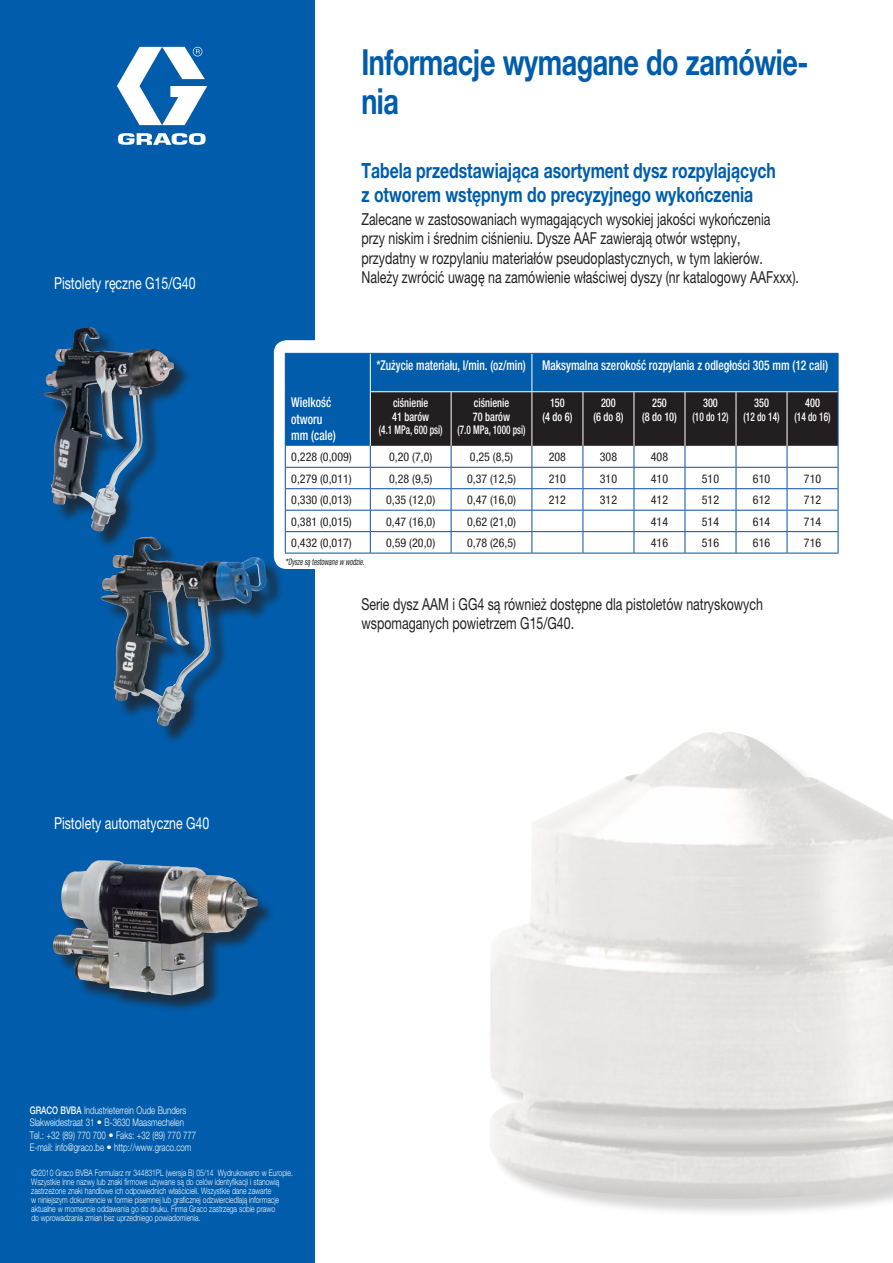
<style>
.page{position:relative;width:893px;height:1263px;background:#fff}
.page>*{position:absolute;margin:0;border:0;box-sizing:border-box;transform-origin:0 0}
.t1{font:700 36px/39px "Helvetica Neue CELT";letter-spacing:-.02em;color:#015dab;scale:.75 1}
.t2{font:700 21px/24px "Helvetica Neue CELT";color:#015dab;scale:.75 1}
.t3{font:16.5px/19.5px "Helvetica Neue CELT";color:#231f20;scale:.75 1}
.t4{font:16.5px "Helvetica Neue CELT";color:#fff;scale:.75 1}
.t5{font:500 condensed 13.5px "Helvetica Neue LTCE";color:#fff;scale:.84 1}
.t6{font:500 condensed 13.5px/16.2px "Helvetica Neue LTCE";color:#fff;scale:.86 1}
.t7{font:condensed 12px "Helvetica Neue LTCE";color:#231f20}
.t8{font:500 condensed 12px/13.5px "Helvetica Neue LTCE";color:#fff;text-align:center;scale:.86 1}
.t9{font:300 10.5px/12.6px "Helvetica Neue CELT";color:#fff;scale:.75 1}
.t10{font:300 9px/9px "Helvetica Neue CELT";color:#fff}
.t11{font:italic condensed 9px "Helvetica Neue LTCE";color:#231f20}
.s1{font-weight:500}
</style>
<div class="page">
<div style="left:0;top:0;width:315px;height:1263px;background:#015dab"></div>
<div style="left:47px;top:330px;width:145px;height:220px;background:#231f20;opacity:.75"></div>
<img style="left:44px;top:327px;width:100px;height:205px">
<div style="left:104px;top:540px;width:181px;height:204px;background:#231f20;opacity:.75"></div>
<img style="left:101px;top:537px;width:166px;height:190px">
<div style="left:56px;top:863px;width:220px;height:151px;background:#231f20;opacity:.75"></div>
<img style="left:53px;top:860px;width:205px;height:135px">
<svg style="left:117px;top:47px;width:90px;height:98px"></svg>
<div style="left:492px;top:734px;width:401px;height:484px;background:#231f20;opacity:.75"></div>
<img style="left:490px;top:732px;width:403px;height:469px">
<div style="left:274px;top:340px;width:575px;height:229px;background:#fff;border-radius:13px"></div>
<div style="left:286px;top:354px;width:552px;height:92px;background:#015dab"></div>
<hr style="left:370px;top:354px;width:1px;height:37px;background:#fff">
<hr style="left:531px;top:354px;width:1px;height:37px;background:#fff">
<hr style="left:370px;top:391px;width:81px;height:1px;background:#fff">
<hr style="left:451px;top:391px;width:81px;height:1px;background:#fff">
<hr style="left:532px;top:391px;width:51px;height:1px;background:#fff">
<hr style="left:583px;top:391px;width:51px;height:1px;background:#fff">
<hr style="left:634px;top:391px;width:51px;height:1px;background:#fff">
<hr style="left:685px;top:391px;width:51px;height:1px;background:#fff">
<hr style="left:736px;top:391px;width:51px;height:1px;background:#fff">
<hr style="left:787px;top:391px;width:51px;height:1px;background:#fff">
<hr style="left:285px;top:353px;width:85px;height:1px;background:#015dab">
<hr style="left:285px;top:354px;width:1px;height:38px;background:#015dab">
<hr style="left:285px;top:392px;width:1px;height:54px;background:#015dab">
<hr style="left:370px;top:353px;width:81px;height:1px;background:#015dab">
<hr style="left:451px;top:353px;width:81px;height:1px;background:#015dab">
<hr style="left:532px;top:353px;width:51px;height:1px;background:#015dab">
<hr style="left:583px;top:353px;width:51px;height:1px;background:#015dab">
<hr style="left:634px;top:353px;width:51px;height:1px;background:#015dab">
<hr style="left:685px;top:353px;width:51px;height:1px;background:#015dab">
<hr style="left:736px;top:353px;width:51px;height:1px;background:#015dab">
<hr style="left:787px;top:353px;width:51px;height:1px;background:#015dab">
<hr style="left:838px;top:354px;width:1px;height:38px;background:#015dab">
<hr style="left:285px;top:467px;width:85px;height:1px;background:#084ea0">
<hr style="left:285px;top:488px;width:85px;height:1px;background:#084ea0">
<hr style="left:285px;top:510px;width:85px;height:1px;background:#084ea0">
<hr style="left:285px;top:531px;width:85px;height:1px;background:#084ea0">
<svg style="left:285px;top:446px;width:1px;height:107px"></svg>
<hr style="left:285px;top:553px;width:85px;height:1px;background:#084ea0">
<hr style="left:370px;top:553px;width:81px;height:1px;background:#084ea0">
<hr style="left:451px;top:553px;width:81px;height:1px;background:#084ea0">
<hr style="left:532px;top:553px;width:51px;height:1px;background:#084ea0">
<hr style="left:787px;top:553px;width:51px;height:1px;background:#084ea0">
<svg style="left:370px;top:392px;width:469px;height:161px"></svg>
<hr style="left:583px;top:553px;width:51px;height:1px;background:#084ea0">
<hr style="left:634px;top:553px;width:51px;height:1px;background:#084ea0">
<hr style="left:685px;top:553px;width:51px;height:1px;background:#084ea0">
<hr style="left:736px;top:553px;width:51px;height:1px;background:#084ea0">
<h3 class="t4" style="left:54px;top:274px;width:190px">Pistolety ręczne G15/G40</h3>
<h3 class="t4" style="left:54px;top:814px;width:209px">Pistolety automatyczne G40</h3>
<h1 class="t1" style="left:361px;top:43px;width:597px">Informacje wymagane do zamówie&shy;nia</h1>
<h2 class="t2" style="left:361px;top:159px;width:554px">Tabela przedstawiająca asortyment dysz rozpylających z otworem wstępnym do precyzyjnego wykończenia</h2>
<p class="t3" style="left:361px;top:209px;width:585px">Zalecane w zastosowaniach wymagających wysokiej jakości wykończenia<br>przy niskim i średnim ciśnieniu. Dysze AAF zawierają otwór wstępny, przydatny w rozpylaniu materiałów pseudoplastycznych, w tym lakierów.<br>Należy zwrócić uwagę na zamówienie właściwej dyszy (nr katalogowy AAFxxx).</p>
<h3 class="t6" style="left:291px;top:394px;width:53px">Wielkość otworu mm (cale)</h3>
<h3 class="t5" style="left:376px;top:357px;width:539px">*Zużycie materiału, l/min. (oz/min) Maksymalna szerokość rozpylania z odległości 305 mm (12 cali)</h3>
<h3 class="t8" style="left:379px;top:396px;width:76px">ciśnienie<br>41 barów<br>(4.1 MPa, 600 psi)</h3>
<h3 class="t8" style="left:457px;top:396px;width:81px">ciśnienie<br>70 barów<br>(7.0 MPa, 1000 psi)</h3>
<h3 class="t8" style="left:542px;top:396px;width:36px">150<br>(4 do 6)</h3>
<h3 class="t8" style="left:593px;top:396px;width:36px">200<br>(6 do 8)</h3>
<h3 class="t8" style="left:642px;top:396px;width:42px">250<br>(8 do 10)</h3>
<h3 class="t8" style="left:692px;top:396px;width:44px">300<br>(10 do 12)</h3>
<h3 class="t8" style="left:743px;top:396px;width:44px">350<br>(12 do 14)</h3>
<h3 class="t8" style="left:794px;top:396px;width:44px">400<br>(14 do 16)</h3>
<h3 class="t7" style="left:291px;top:450px;width:62px">0,228 (0,009)</h3>
<h3 class="t7" style="left:389px;top:450px;width:45px">0,20 (7,0)</h3>
<h3 class="t7" style="left:470px;top:450px;width:45px">0,25 (8,5)</h3>
<h3 class="t7" style="left:549px;top:450px;width:19px">208</h3>
<h3 class="t7" style="left:600px;top:450px;width:19px">308</h3>
<h3 class="t7" style="left:651px;top:450px;width:19px">408</h3>
<h3 class="t7" style="left:291px;top:471px;width:62px">0,279 (0,011)</h3>
<h3 class="t7" style="left:389px;top:471px;width:45px">0,28 (9,5)</h3>
<h3 class="t7" style="left:467px;top:471px;width:50px">0,37 (12,5)</h3>
<h3 class="t7" style="left:549px;top:471px;width:19px">210</h3>
<h3 class="t7" style="left:600px;top:471px;width:19px">310</h3>
<h3 class="t7" style="left:651px;top:471px;width:19px">410</h3>
<h3 class="t7" style="left:702px;top:471px;width:19px">510</h3>
<h3 class="t7" style="left:753px;top:471px;width:19px">610</h3>
<h3 class="t7" style="left:804px;top:471px;width:19px">710</h3>
<h3 class="t7" style="left:291px;top:493px;width:62px">0,330 (0,013)</h3>
<h3 class="t7" style="left:386px;top:493px;width:50px">0,35 (12,0)</h3>
<h3 class="t7" style="left:467px;top:493px;width:50px">0,47 (16,0)</h3>
<h3 class="t7" style="left:549px;top:493px;width:19px">212</h3>
<h3 class="t7" style="left:600px;top:493px;width:19px">312</h3>
<h3 class="t7" style="left:651px;top:493px;width:19px">412</h3>
<h3 class="t7" style="left:702px;top:493px;width:19px">512</h3>
<h3 class="t7" style="left:753px;top:493px;width:19px">612</h3>
<h3 class="t7" style="left:804px;top:493px;width:19px">712</h3>
<h3 class="t7" style="left:291px;top:514px;width:62px">0,381 (0,015)</h3>
<h3 class="t7" style="left:386px;top:514px;width:50px">0,47 (16,0)</h3>
<h3 class="t7" style="left:467px;top:514px;width:50px">0,62 (21,0)</h3>
<h3 class="t7" style="left:651px;top:514px;width:19px">414</h3>
<h3 class="t7" style="left:702px;top:514px;width:19px">514</h3>
<h3 class="t7" style="left:753px;top:514px;width:19px">614</h3>
<h3 class="t7" style="left:804px;top:514px;width:19px">714</h3>
<h3 class="t7" style="left:291px;top:536px;width:62px">0,432 (0,017)</h3>
<h3 class="t7" style="left:386px;top:536px;width:50px">0,59 (20,0)</h3>
<h3 class="t7" style="left:467px;top:536px;width:50px">0,78 (26,5)</h3>
<h3 class="t7" style="left:651px;top:536px;width:19px">416</h3>
<h3 class="t7" style="left:702px;top:536px;width:19px">516</h3>
<h3 class="t7" style="left:753px;top:536px;width:19px">616</h3>
<h3 class="t7" style="left:804px;top:536px;width:19px">716</h3>
<p class="t11" style="left:285px;top:557px;width:81px">*Dysze są testowane w wodzie.</p>
<h3 class="t3" style="left:361px;top:594px;width:537px">Serie dysz AAM i GG4 są również dostępne dla pistoletów natryskowych wspomaganych powietrzem G15/G40.</h3>
<p class="t9" style="left:30px;top:1103px;width:223px"><span class="s1">GRACO BVBA</span> Industrieterrein Oude Bunders Slakweidestraat 31 • B-3630 Maasmechelen Tel.: +32 (89) 770 700 • Faks: +32 (89) 770 777<br>E-mail: info@graco.be • http://www.graco.com</p>
<p class="t10" style="left:31px;top:1168px;width:263px">©2010 Graco BVBA Formularz nr 344831PL (wersja B) 05/14 Wydrukowano w Europie.<br>Wszystkie inne nazwy lub znaki firmowe używane są do celów identyfikacji i stanowią zastrzeżone znaki handlowe ich odpowiednich właścicieli. Wszystkie dane zawarte<br>w niniejszym dokumencie w formie pisemnej lub graficznej odzwierciedlają informacje aktualne w momencie oddawania go do druku. Firma Graco zastrzega sobie prawo<br>do wprowadzania zmian bez uprzedniego powiadomienia.</p>
</div>
